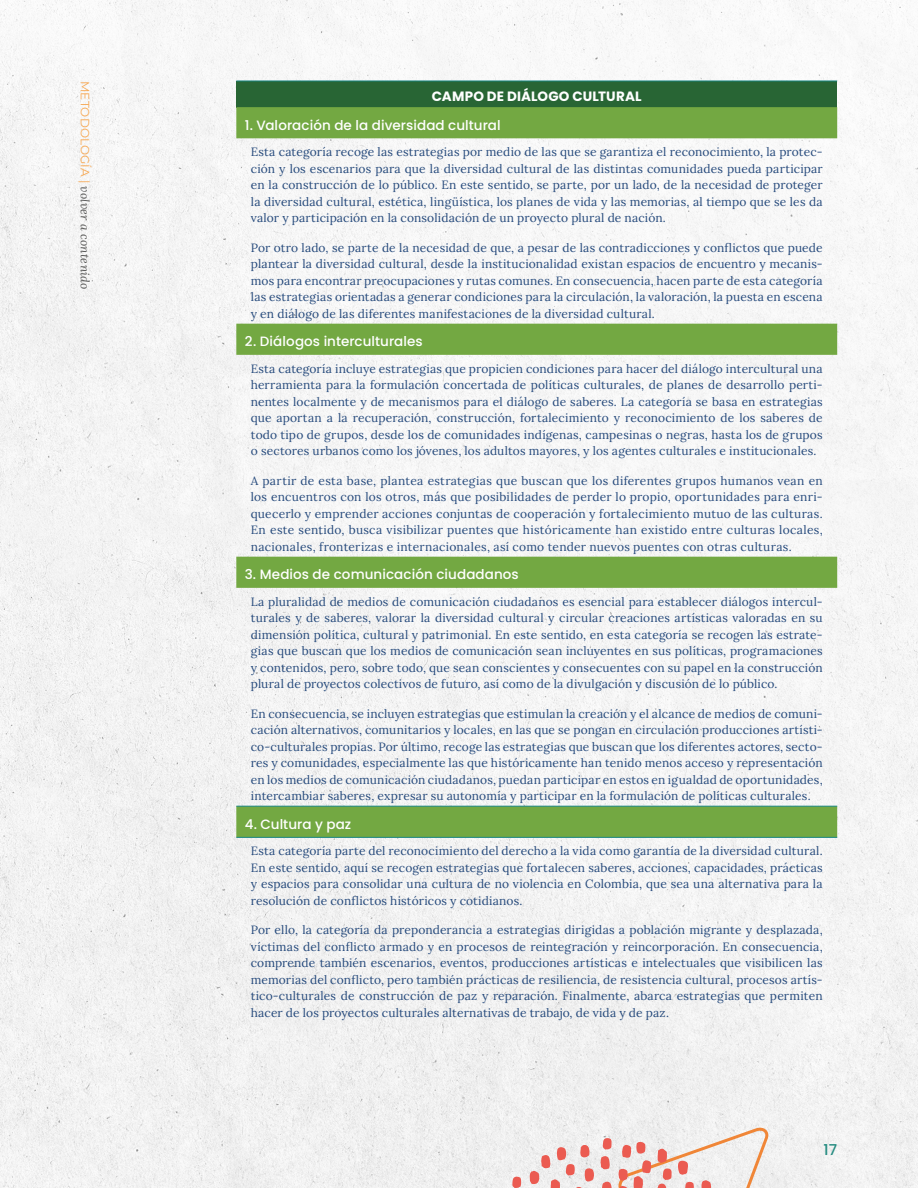
<style>
.page{position:relative;width:918px;height:1188px;background:#fff}
.page>*{position:absolute;margin:0;border:0;box-sizing:border-box;transform-origin:0 0}
.t1{font:500 15px "Poppins";color:#268c81}
.t2{font:500 13.5px "Poppins";letter-spacing:.005em;color:#fff}
.t3{font:700 13.5px "Poppins";letter-spacing:.01em;color:#fff}
.t4{font:12px/16.5px "Lora";letter-spacing:.015em;color:#264a7c;text-align:justify}
.t5{font:italic 12px "Lora";letter-spacing:.02em;color:#575756}
.s1{font-family:"Montserrat";font-style:normal;color:#f6a751}
</style>
<div class="page">
<img style="left:0;top:0;width:918px;height:1188px">
<svg style="left:602px;top:1182px;width:10px;height:6px"></svg>
<svg style="left:600px;top:1156px;width:10px;height:13px"></svg>
<svg style="left:603px;top:1138px;width:9px;height:12px"></svg>
<svg style="left:512px;top:1177px;width:9px;height:11px"></svg>
<svg style="left:529px;top:1144px;width:65px;height:44px"></svg>
<svg style="left:618px;top:1127px;width:155px;height:61px"></svg>
<div style="left:236px;top:81px;width:601px;height:26px;background:#286534"></div>
<svg style="left:236px;top:107px;width:601px;height:730px;fill:#f5f5f5"></svg>
<hr style="left:236px;top:806px;width:601px;height:1px;background:#198681">
<hr style="left:236px;top:837px;width:601px;height:1px;background:#198681">
<hr style="left:236px;top:81px;width:601px;height:1px;background:#198681">
<p class="t5" style="left:93px;top:81px;width:210px;rotate:90deg"><span class="s1">METODOLOGÍA |</span> volver a contenido</p>
<p class="t3" style="left:432px;top:89px;width:211px">CAMPO DE DIÁLOGO CULTURAL</p>
<p class="t2" style="left:245px;top:117px;width:257px">1. Valoración de la diversidad cultural</p>
<p class="t4" style="left:251px;top:143px;width:573px">Esta categoría recoge las estrategias por medio de las que se garantiza el reconocimiento, la protec&shy;ción y los escenarios para que la diversidad cultural de las distintas comunidades pueda participar en la construcción de lo público. En este sentido, se parte, por un lado, de la necesidad de proteger la diversidad cultural, estética, lingüística, los planes de vida y las memorias, al tiempo que se les da valor y participación en la consolidación de un proyecto plural de nación.</p>
<p class="t4" style="left:251px;top:238px;width:573px">Por otro lado, se parte de la necesidad de que, a pesar de las contradicciones y conflictos que puede plantear la diversidad cultural, desde la institucionalidad existan espacios de encuentro y mecanis&shy;mos para encontrar preocupaciones y rutas comunes. En consecuencia, hacen parte de esta categoría las estrategias orientadas a generar condiciones para la circulación, la valoración, la puesta en escena y en diálogo de las diferentes manifestaciones de la diversidad cultural.</p>
<p class="t2" style="left:245px;top:334px;width:180px">2. Diálogos interculturales</p>
<p class="t4" style="left:251px;top:360px;width:573px">Esta categoría incluye estrategias que propicien condiciones para hacer del diálogo intercultural una herramienta para la formulación concertada de políticas culturales, de planes de desarrollo perti&shy;nentes localmente y de mecanismos para el diálogo de saberes. La categoría se basa en estrategias que aportan a la recuperación, construcción, fortalecimiento y reconocimiento de los saberes de todo tipo de grupos, desde los de comunidades indígenas, campesinas o negras, hasta los de grupos o sectores urbanos como los jóvenes, los adultos mayores, y los agentes culturales e institucionales.</p>
<p class="t4" style="left:251px;top:471px;width:573px">A partir de esta base, plantea estrategias que buscan que los diferentes grupos humanos vean en los encuentros con los otros, más que posibilidades de perder lo propio, oportunidades para enri&shy;quecerlo y emprender acciones conjuntas de cooperación y fortalecimiento mutuo de las culturas.<br>En este sentido, busca visibilizar puentes que históricamente han existido entre culturas locales, nacionales, fronterizas e internacionales, así como tender nuevos puentes con otras culturas.</p>
<p class="t2" style="left:245px;top:567px;width:276px">3. Medios de comunicación ciudadanos</p>
<p class="t4" style="left:251px;top:593px;width:573px">La pluralidad de medios de comunicación ciudadanos es esencial para establecer diálogos intercul&shy;turales y de saberes, valorar la diversidad cultural y circular creaciones artísticas valoradas en su dimensión política, cultural y patrimonial. En este sentido, en esta categoría se recogen las estrate&shy;gias que buscan que los medios de comunicación sean incluyentes en sus políticas, programaciones y contenidos, pero, sobre todo, que sean conscientes y consecuentes con su papel en la construcción plural de proyectos colectivos de futuro, así como de la divulgación y discusión de lo público.</p>
<p class="t4" style="left:251px;top:704px;width:573px">En consecuencia, se incluyen estrategias que estimulan la creación y el alcance de medios de comuni&shy;cación alternativos, comunitarios y locales, en las que se pongan en circulación producciones artísti&shy;co-culturales propias. Por último, recoge las estrategias que buscan que los diferentes actores, secto&shy;res y comunidades, especialmente las que históricamente han tenido menos acceso y representación en los medios de comunicación ciudadanos, puedan participar en estos en igualdad de oportunidades, intercambiar saberes, expresar su autonomía y participar en la formulación de políticas culturales.</p>
<p class="t2" style="left:245px;top:816px;width:108px">4. Cultura y paz</p>
<p class="t4" style="left:251px;top:842px;width:573px">Esta categoría parte del reconocimiento del derecho a la vida como garantía de la diversidad cultural.<br>En este sentido, aquí se recogen estrategias que fortalecen saberes, acciones, capacidades, prácticas y espacios para consolidar una cultura de no violencia en Colombia, que sea una alternativa para la resolución de conflictos históricos y cotidianos.</p>
<p class="t4" style="left:251px;top:921px;width:573px">Por ello, la categoría da preponderancia a estrategias dirigidas a población migrante y desplazada, víctimas del conflicto armado y en procesos de reintegración y reincorporación. En consecuencia, comprende también escenarios, eventos, producciones artísticas e intelectuales que visibilicen las memorias del conflicto, pero también prácticas de resiliencia, de resistencia cultural, procesos artís&shy;tico-culturales de construcción de paz y reparación. Finalmente, abarca estrategias que permiten hacer de los proyectos culturales alternativas de trabajo, de vida y de paz.</p>
<p class="t1" style="left:824px;top:1142px;width:15px">17</p>
</div>
